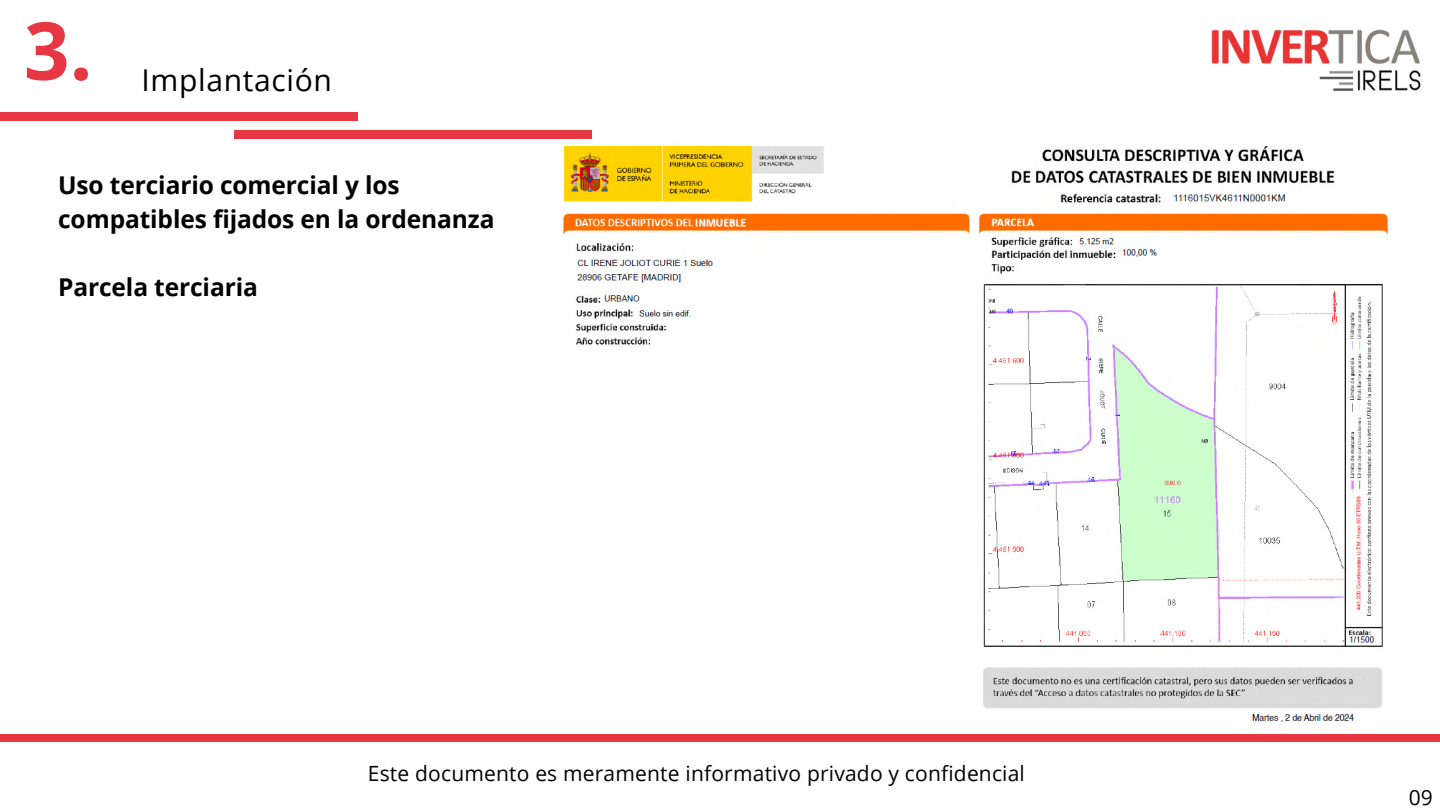
<style>
.page{position:relative;width:1440px;height:810px;background:#fff}
.page>*{position:absolute;margin:0;border:0;box-sizing:border-box;transform-origin:0 0}
.t1{font:700 80px "Open Sans";color:#e73742}
.t2{font:30px "Open Sans";letter-spacing:.025em;color:#000}
.t3{font:700 24.5px/33.8px "Open Sans";letter-spacing:-.005em;color:#000}
.t4{font:21px "Open Sans";letter-spacing:.01em;color:#000}
</style>
<div class="page">
<div style="left:0;top:112px;width:358px;height:8px;background:#e73742"></div>
<img style="left:1212px;top:30px;width:209px;height:62px">
<div style="left:0;top:735px;width:1440px;height:7px;background:#e73742"></div>
<div style="left:234px;top:130px;width:357px;height:8px;background:#e73742"></div>
<img style="left:563px;top:145px;width:825px;height:578px">
<h1 class="t1" style="left:24px;top:-6px;width:70px">3.</h1>
<p class="t2" style="left:141px;top:59px;width:192px">Implantación</p>
<p class="t3" style="left:58px;top:168px;width:438px">Uso terciario comercial y los compatibles fijados en la ordenanza</p>
<p class="t3" style="left:58px;top:269px;width:201px">Parcela terciaria</p>
<p class="t4" style="left:368px;top:759px;width:659px">Este documento es meramente informativo privado y confidencial</p>
<p class="t4" style="left:1409px;top:782px;width:26px">09</p>
</div>
